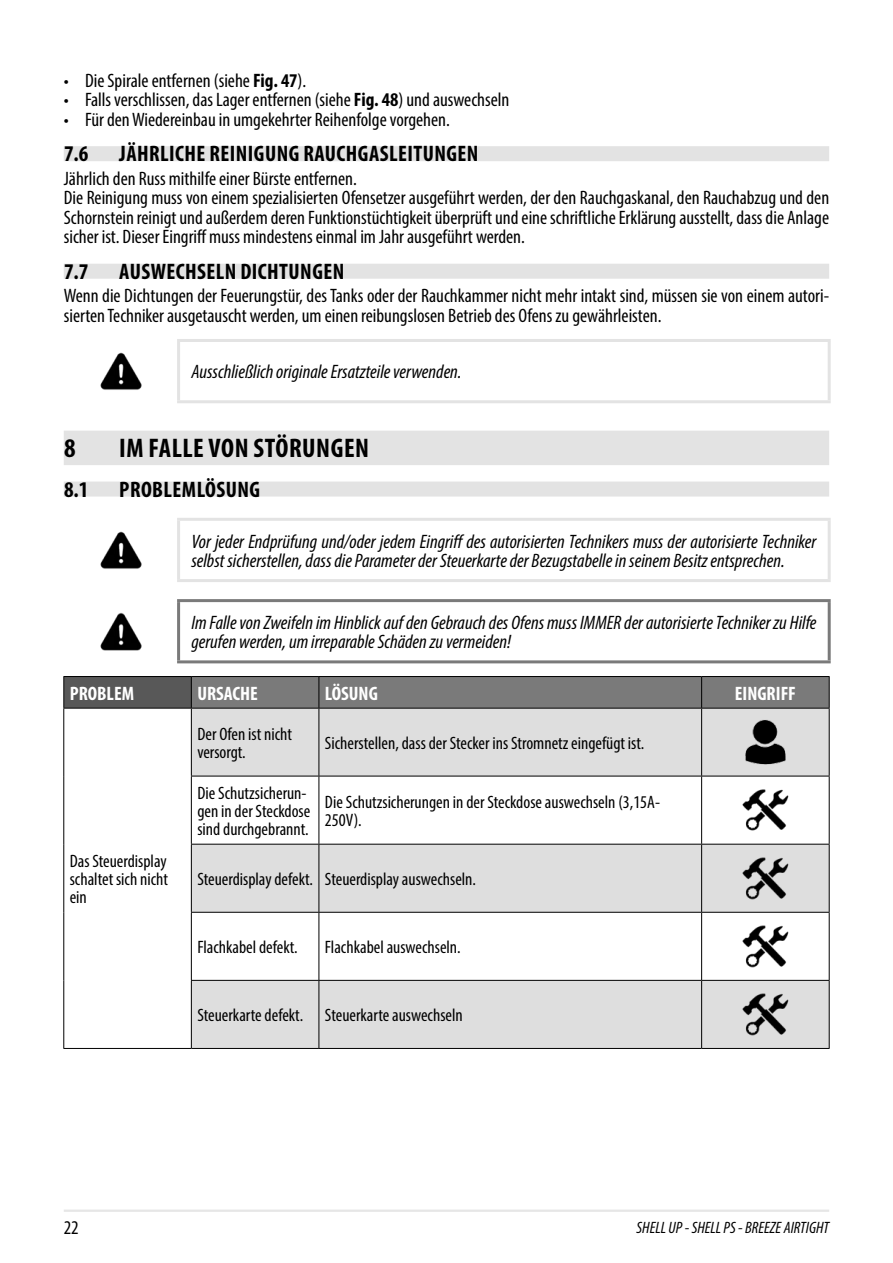
<style>
.page{position:relative;width:893px;height:1263px;background:#fff}
.page>*{position:absolute;margin:0;border:0;box-sizing:border-box;transform-origin:0 0}
.t1{font:700 condensed 27px "Myriad Pro";letter-spacing:.02em;color:#000}
.t2{font:700 condensed 22.5px "Myriad Pro";letter-spacing:.02em;color:#000}
.t3{font:condensed 19.5px/19.5px "Myriad Pro";color:#000}
.t4{font:italic condensed 19.5px/19.5px "Myriad Pro";color:#000}
.t5{font:700 condensed 19.5px "Myriad Pro";color:#fff}
.t6{font:condensed 18px/18px "Myriad Pro";color:#000}
.t7{font:italic condensed 16.5px "Myriad Pro";color:#000}
.s1{font-weight:700}
</style>
<div class="page">
<hr style="left:64px;top:1209px;width:765px;height:3px;background:#e6e6e6">
<div style="left:64px;top:146px;width:765px;height:15px;background:#e3e3e3"></div>
<div style="left:64px;top:264px;width:765px;height:15px;background:#e3e3e3"></div>
<div style="left:64px;top:431px;width:765px;height:34px;background:#e3e3e3"></div>
<div style="left:64px;top:481px;width:765px;height:15px;background:#e3e3e3"></div>
<hr style="left:177px;top:339px;width:654px;height:3px;background:#e3e3e3">
<hr style="left:177px;top:342px;width:3px;height:58px;background:#e3e3e3">
<hr style="left:828px;top:342px;width:3px;height:58px;background:#e3e3e3">
<hr style="left:177px;top:400px;width:654px;height:3px;background:#e3e3e3">
<img style="left:100px;top:352px;width:42px;height:38px">
<hr style="left:177px;top:518px;width:654px;height:3px;background:#e3e3e3">
<hr style="left:177px;top:521px;width:3px;height:58px;background:#e3e3e3">
<hr style="left:828px;top:521px;width:3px;height:58px;background:#e3e3e3">
<hr style="left:177px;top:579px;width:654px;height:3px;background:#e3e3e3">
<img style="left:100px;top:531px;width:42px;height:38px">
<hr style="left:177px;top:599px;width:654px;height:3px;background:#7a7a7a">
<hr style="left:177px;top:602px;width:3px;height:58px;background:#7a7a7a">
<hr style="left:828px;top:602px;width:3px;height:58px;background:#7a7a7a">
<hr style="left:177px;top:660px;width:654px;height:3px;background:#7a7a7a">
<img style="left:100px;top:612px;width:42px;height:39px">
<div style="left:64px;top:676px;width:127px;height:32px;background:#585858"></div>
<div style="left:192px;top:677px;width:637px;height:31px;background:#7a7a7a"></div>
<svg style="left:192px;top:709px;width:637px;height:339px;fill:#dedede"></svg>
<hr style="left:63px;top:676px;width:128px;height:1px;background:#000">
<hr style="left:63px;top:677px;width:1px;height:31px;background:#000">
<hr style="left:63px;top:708px;width:128px;height:1px;background:#000">
<hr style="left:191px;top:676px;width:128px;height:1px;background:#000">
<hr style="left:191px;top:677px;width:1px;height:31px;background:#000">
<hr style="left:191px;top:708px;width:128px;height:1px;background:#000">
<hr style="left:319px;top:676px;width:383px;height:1px;background:#000">
<hr style="left:319px;top:677px;width:1px;height:31px;background:#000">
<hr style="left:319px;top:708px;width:383px;height:1px;background:#000">
<hr style="left:702px;top:676px;width:128px;height:1px;background:#000">
<hr style="left:701px;top:677px;width:1px;height:31px;background:#000">
<hr style="left:829px;top:677px;width:1px;height:31px;background:#000">
<hr style="left:702px;top:708px;width:128px;height:1px;background:#000">
<hr style="left:319px;top:708px;width:1px;height:68px;background:#000">
<hr style="left:701px;top:708px;width:1px;height:68px;background:#000">
<hr style="left:829px;top:708px;width:1px;height:68px;background:#000">
<hr style="left:191px;top:776px;width:128px;height:1px;background:#000">
<hr style="left:319px;top:776px;width:383px;height:1px;background:#000">
<hr style="left:319px;top:776px;width:1px;height:68px;background:#000">
<hr style="left:702px;top:776px;width:128px;height:1px;background:#000">
<hr style="left:701px;top:776px;width:1px;height:68px;background:#000">
<hr style="left:829px;top:776px;width:1px;height:68px;background:#000">
<hr style="left:191px;top:844px;width:128px;height:1px;background:#000">
<hr style="left:319px;top:844px;width:383px;height:1px;background:#000">
<hr style="left:319px;top:844px;width:1px;height:68px;background:#000">
<hr style="left:702px;top:844px;width:128px;height:1px;background:#000">
<hr style="left:701px;top:844px;width:1px;height:68px;background:#000">
<hr style="left:829px;top:844px;width:1px;height:68px;background:#000">
<hr style="left:191px;top:912px;width:128px;height:1px;background:#000">
<hr style="left:319px;top:912px;width:383px;height:1px;background:#000">
<hr style="left:319px;top:913px;width:1px;height:67px;background:#000">
<hr style="left:702px;top:912px;width:128px;height:1px;background:#000">
<hr style="left:701px;top:913px;width:1px;height:67px;background:#000">
<hr style="left:829px;top:913px;width:1px;height:67px;background:#000">
<hr style="left:191px;top:980px;width:128px;height:1px;background:#000">
<hr style="left:319px;top:980px;width:383px;height:1px;background:#000">
<hr style="left:319px;top:981px;width:1px;height:67px;background:#000">
<hr style="left:702px;top:980px;width:128px;height:1px;background:#000">
<hr style="left:701px;top:981px;width:1px;height:67px;background:#000">
<hr style="left:829px;top:981px;width:1px;height:67px;background:#000">
<hr style="left:191px;top:1048px;width:128px;height:1px;background:#000">
<hr style="left:319px;top:1048px;width:383px;height:1px;background:#000">
<hr style="left:702px;top:1048px;width:128px;height:1px;background:#000">
<hr style="left:63px;top:708px;width:1px;height:68px;background:#000">
<hr style="left:191px;top:708px;width:1px;height:68px;background:#000">
<hr style="left:63px;top:776px;width:1px;height:68px;background:#000">
<hr style="left:191px;top:776px;width:1px;height:68px;background:#000">
<hr style="left:63px;top:844px;width:1px;height:68px;background:#000">
<hr style="left:191px;top:844px;width:1px;height:68px;background:#000">
<hr style="left:63px;top:912px;width:1px;height:68px;background:#000">
<hr style="left:191px;top:913px;width:1px;height:67px;background:#000">
<hr style="left:63px;top:980px;width:1px;height:68px;background:#000">
<hr style="left:191px;top:981px;width:1px;height:67px;background:#000">
<hr style="left:63px;top:1048px;width:128px;height:1px;background:#000">
<img style="left:736px;top:712px;width:59px;height:60px">
<img style="left:736px;top:780px;width:59px;height:60px">
<img style="left:736px;top:848px;width:59px;height:60px">
<img style="left:736px;top:916px;width:59px;height:60px">
<img style="left:736px;top:984px;width:59px;height:60px">
<p class="t3" style="left:64px;top:70px;width:244px">• Die Spirale entfernen (siehe <span class="s1">Fig. 47</span>).</p>
<p class="t3" style="left:64px;top:90px;width:447px">• Falls verschlissen, das Lager entfernen (siehe <span class="s1">Fig. 48</span>) und auswechseln</p>
<p class="t3" style="left:64px;top:109px;width:388px">• Für den Wiedereinbau in umgekehrter Reihenfolge vorgehen.</p>
<p class="t2" style="left:64px;top:140px;width:26px">7.6</p>
<p class="t2" style="left:119px;top:140px;width:361px">JÄHRLICHE REINIGUNG RAUCHGASLEITUNGEN</p>
<p class="t3" style="left:64px;top:168px;width:767px">Jährlich den Russ mithilfe einer Bürste entfernen.<br>Die Reinigung muss von einem spezialisierten Ofensetzer ausgeführt werden, der den Rauchgaskanal, den Rauchabzug und den Schornstein reinigt und außerdem deren Funktionstüchtigkeit überprüft und eine schriftliche Erklärung ausstellt, dass die Anlage sicher ist. Dieser Eingriff muss mindestens einmal im Jahr ausgeführt werden.</p>
<p class="t2" style="left:64px;top:257px;width:26px">7.7</p>
<p class="t2" style="left:119px;top:257px;width:227px">AUSWECHSELN DICHTUNGEN</p>
<p class="t3" style="left:64px;top:286px;width:767px">Wenn die Dichtungen der Feuerungstür, des Tanks oder der Rauchkammer nicht mehr intakt sind, müssen sie von einem autori&shy;sierten Techniker ausgetauscht werden, um einen reibungslosen Betrieb des Ofens zu gewährleisten.</p>
<p class="t4" style="left:191px;top:362px;width:272px">Ausschließlich originale Ersatzteile verwenden.</p>
<h1 class="t1" style="left:64px;top:431px;width:13px">8</h1>
<h1 class="t1" style="left:119px;top:431px;width:251px">IM FALLE VON STÖRUNGEN</h1>
<p class="t2" style="left:64px;top:475px;width:26px">8.1</p>
<p class="t2" style="left:119px;top:475px;width:142px">PROBLEMLÖSUNG</p>
<p class="t4" style="left:191px;top:531px;width:627px">Vor jeder Endprüfung und/oder jedem Eingriff des autorisierten Technikers muss der autorisierte Techniker selbst sicherstellen, dass die Parameter der Steuerkarte der Bezugstabelle in seinem Besitz entsprechen.</p>
<p class="t4" style="left:191px;top:612px;width:627px">Im Falle von Zweifeln im Hinblick auf den Gebrauch des Ofens muss IMMER der autorisierte Techniker zu Hilfe gerufen werden, um irreparable Schäden zu vermeiden!</p>
<p class="t5" style="left:70px;top:681px;width:66px">PROBLEM</p>
<p class="t5" style="left:197px;top:681px;width:62px">URSACHE</p>
<p class="t5" style="left:325px;top:681px;width:54px">LÖSUNG</p>
<p class="t5" style="left:735px;top:681px;width:63px">EINGRIFF</p>
<p class="t6" style="left:70px;top:852px;width:100px;text-align:justify">Das Steuerdisplay schaltet sich nicht ein</p>
<p class="t6" style="left:197px;top:725px;width:96px">Der Ofen ist nicht versorgt.</p>
<p class="t6" style="left:325px;top:734px;width:321px">Sicherstellen, dass der Stecker ins Stromnetz eingefügt ist.</p>
<p class="t6" style="left:197px;top:784px;width:115px">Die Schutzsicherun&shy;gen in der Steckdose sind durchgebrannt.</p>
<p class="t6" style="left:325px;top:793px;width:337px">Die Schutzsicherungen in der Steckdose auswechseln (3,15A-<br>250V).</p>
<p class="t6" style="left:197px;top:870px;width:280px">Steuerdisplay defekt. Steuerdisplay auswechseln.</p>
<p class="t6" style="left:197px;top:938px;width:102px">Flachkabel defekt.</p>
<p class="t6" style="left:325px;top:938px;width:137px">Flachkabel auswechseln.</p>
<p class="t6" style="left:197px;top:1006px;width:267px">Steuerkarte defekt. Steuerkarte auswechseln</p>
<p class="t3" style="left:64px;top:1218px;width:17px">22</p>
<p class="t7" style="left:637px;top:1217px;width:194px">SHELL UP - SHELL PS - BREEZE AIRTIGHT</p>
</div>
